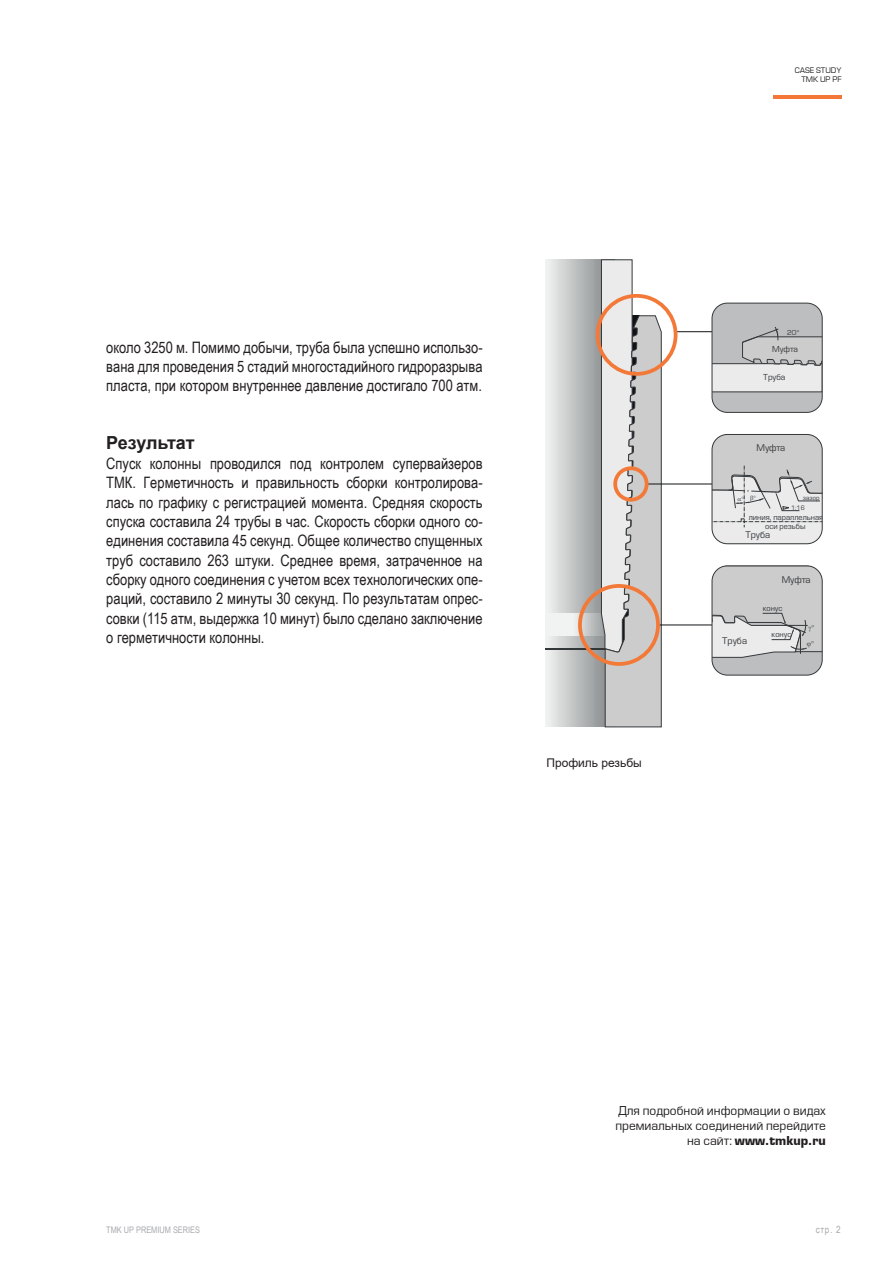
<style>
.page{position:relative;width:893px;height:1263px;background:#fff}
.page>*{position:absolute;margin:0;border:0;box-sizing:border-box;transform-origin:0 0}
.t1{font:700 18px "Arial";letter-spacing:-.005em;color:#231f20}
.t2{font:15.75px/19.4px "Arial Narrow";color:#231f20;text-align:justify}
.t3{font:12px "Europe Normal";color:#231f20}
.t4{font:700 12px "Europe";color:#231f20}
.t5{font:12px "Arial";color:#231f20}
.t6{font:9.9px "Arial Narrow";color:#a8a9ad}
.t7{font:9px "PF Square Sans Pro";color:#36393b}
.t8{font:9px "Arial Narrow";color:#a8a9ad}
.t9{font:8.1px "PF Square Sans Pro";color:#36393b}
.t10{font:7.5px/9px "PF Square Sans Pro";color:#36393b;text-align:center}
.t11{font:7.5px "Europe Normal";color:#231f20}
.t12{font:7.5px "Europe Normal";color:#231f20}
.t13{font:6.75px "PF Square Sans Pro";color:#36393b}
.t14{font:6px "PF Square Sans Pro";color:#36393b}
.s1{font-family:"Europe Normal";font-weight:400}
.s2{font-style:inherit}
</style>
<div class="page">
<hr style="left:773px;top:95px;width:68px;height:4px;background:#f37737">
<svg style="left:545px;top:260px;width:31px;height:467px;background:#d8dad9"></svg>
<div style="left:545px;top:614px;width:70px;height:21px;background:#f1f3f2"></div>
<hr style="left:545px;top:648px;width:70px;height:1px;background:#323738">
<hr style="left:676px;top:331px;width:38px;height:1px;background:#101315">
<hr style="left:646px;top:484px;width:68px;height:1px;background:#101315">
<hr style="left:658px;top:625px;width:56px;height:1px;background:#101315">
<svg style="left:576px;top:259px;width:103px;height:468px"></svg>
<svg style="left:711px;top:302px;width:112px;height:374px;background:#cfcfd0"></svg>
<p class="t11" style="left:795px;top:66px;width:48px">CASE STUDY</p>
<p class="t12" style="left:801px;top:75px;width:42px">TMK UP PF</p>
<p class="t2" style="left:106px;top:337px;width:378px">около 3250 м. Помимо добычи, труба была успешно использо&shy;вана для проведения 5 стадий многостадийного гидроразрыва пласта, при котором внутреннее давление достигало 700 атм.</p>
<p class="t1" style="left:106px;top:430px;width:90px">Результат</p>
<p class="t2" style="left:106px;top:453px;width:378px">Спуск колонны проводился под контролем супервайзеров ТМК. Герметичность и правильность сборки контролирова&shy;лась по графику с регистрацией момента. Средняя скорость спуска составила 24 трубы в час. Скорость сборки одного со&shy;единения составила 45 секунд. Общее количество спущенных труб составило 263 штуки. Среднее время, затраченное на сборку одного соединения с учетом всех технологических опе&shy;раций, составило 2 минуты 30 секунд. По результатам опрес&shy;совки (115 атм, выдержка 10 минут) было сделано заключение о герметичности колонны.</p>
<p class="t5" style="left:546px;top:754px;width:97px">Профиль резьбы</p>
<p class="t13" style="left:787px;top:328px;width:15px">20°</p>
<p class="t9" style="left:772px;top:344px;width:27px">Муфта</p>
<p class="t9" style="left:763px;top:373px;width:24px">Труба</p>
<p class="t7" style="left:756px;top:443px;width:30px">Муфта</p>
<p class="t14" style="left:803px;top:494px;width:18px">зазор</p>
<p class="t14" style="left:791px;top:504px;width:15px">1:16</p>
<p class="t10" style="left:749px;top:513px;width:76px">линия, параллельная оси резьбы</p>
<p class="t7" style="left:745px;top:530px;width:26px">Труба</p>
<p class="t7" style="left:782px;top:575px;width:30px">Муфта</p>
<p class="t7" style="left:722px;top:636px;width:26px">Труба</p>
<p class="t10" style="left:763px;top:604px;width:21px">конус</p>
<p class="t10" style="left:772px;top:630px;width:21px">конус</p>
<p class="t3" style="left:618px;top:1104px;width:209px">Для подробной информации о видах</p>
<p class="t3" style="left:615px;top:1119px;width:212px">премиальных соединений перейдите</p>
<p class="t4" style="left:687px;top:1133px;width:140px"><span class="s1">на сайт:</span> www.tmkup.ru</p>
<p class="t8" style="left:106px;top:1224px;width:95px"><span class="s2">TMK UP</span> PREMIUM SERIES</p>
<p class="t6" style="left:816px;top:1223px;width:26px">стр. <span class="s2">2</span></p>
</div>
